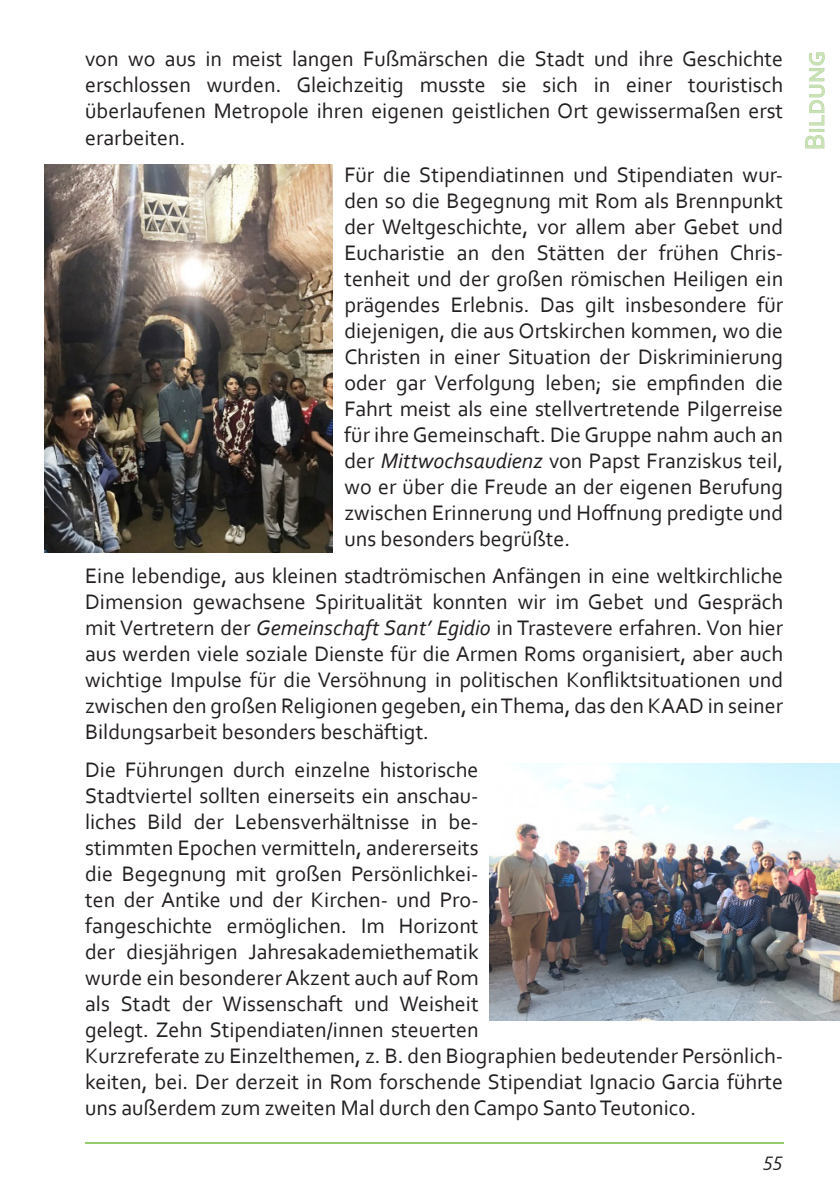
<style>
.page{position:relative;width:840px;height:1191px;background:#fff}
.page>*{position:absolute;margin:0;border:0;box-sizing:border-box;transform-origin:0 0}
.t1{font:28px "Corbel";color:#c9e2b3}
.t2{font:22px/26px "Corbel";color:#231f20;text-align:justify}
.t3{font:italic 20px "Corbel";color:#231f20}
.s1{font-style:italic}
</style>
<div class="page">
<hr style="left:85px;top:1141px;width:697px;height:2px;background:#94cc6e">
<svg style="left:805px;top:135px;width:19px;height:14px"></svg>
<div style="left:808px;top:129px;width:15px;height:3px;border:1px solid #b7d5a6"></div>
<svg style="left:808px;top:52px;width:16px;height:74px"></svg>
<img style="left:45px;top:164px;width:288px;height:388px">
<img style="left:489px;top:763px;width:350px;height:257px">
<p class="t2" style="left:85px;top:46px;width:699px">von wo aus in meist langen Fußmärschen die Stadt und ihre Geschichte erschlossen wurden. Gleichzeitig musste sie sich in einer touristisch überlaufenen Metropole ihren eigenen geistlichen Ort gewissermaßen erst erarbeiten.</p>
<p class="t2" style="left:344px;top:161px;width:440px">Für die Stipendiatinnen und Stipendiaten wur&shy;den so die Begegnung mit Rom als Brennpunkt der Weltgeschichte, vor allem aber Gebet und Eucharistie an den Stätten der frühen Chris&shy;tenheit und der großen römischen Heiligen ein prägendes Erlebnis. Das gilt insbesondere für diejenigen, die aus Ortskirchen kommen, wo die Christen in einer Situation der Diskriminierung oder gar Verfolgung leben; sie empfinden die Fahrt meist als eine stellvertretende Pilgerreise für ihreGemeinschaft. DieGruppe nahm auch an der <span class="s1">Mittwochsaudienz</span> von Papst Franziskus teil, wo er über die Freude an der eigenen Berufung zwischen Erinnerung und Hoffnung predigte und uns besonders begrüßte.</p>
<p class="t2" style="left:85px;top:562px;width:699px">Eine lebendige, aus kleinen stadtrömischen Anfängen in eine weltkirchliche Dimension gewachsene Spiritualität konnten wir im Gebet und Gespräch mit Vertretern der <span class="s1">Gemeinschaft Sant’ Egidio</span> in Trastevere erfahren. Von hier aus werden viele soziale Dienste für die Armen Roms organisiert, aber auch wichtige Impulse für die Versöhnung in politischen Konfliktsituationen und zwischen den großen Religionen gegeben, einThema, das den KAAD in seiner Bildungsarbeit besonders beschäftigt.</p>
<p class="t2" style="left:85px;top:756px;width:699px;text-align:left">Die Führungen durch einzelne historische<br>Stadtviertel sollten einerseits ein anschau-<br>liches Bild der Lebensverhältnisse in be-<br>stimmten Epochen vermitteln, andererseits<br>die Begegnung mit großen Persönlichkei-<br>ten der Antike und der Kirchen- und Pro-<br>fangeschichte ermöglichen. Im Horizont<br>der diesjährigen Jahresakademiethematik<br>wurde ein besondererAkzent auch auf Rom<br>als Stadt der Wissenschaft und Weisheit<br>gelegt. Zehn Stipendiaten/innen steuerten<br>Kurzreferate zu Einzelthemen, z. B. den Biographien bedeutender Persönlich&shy;keiten, bei. Der derzeit in Rom forschende Stipendiat Ignacio Garcia führte uns außerdem zum zweiten Mal durch den Campo SantoTeutonico.</p>
<p class="t3" style="left:763px;top:1147px;width:21px">55</p>
<p class="t1" style="left:796px;top:150px;width:101px;rotate:-90deg">Bildung</p>
</div>
